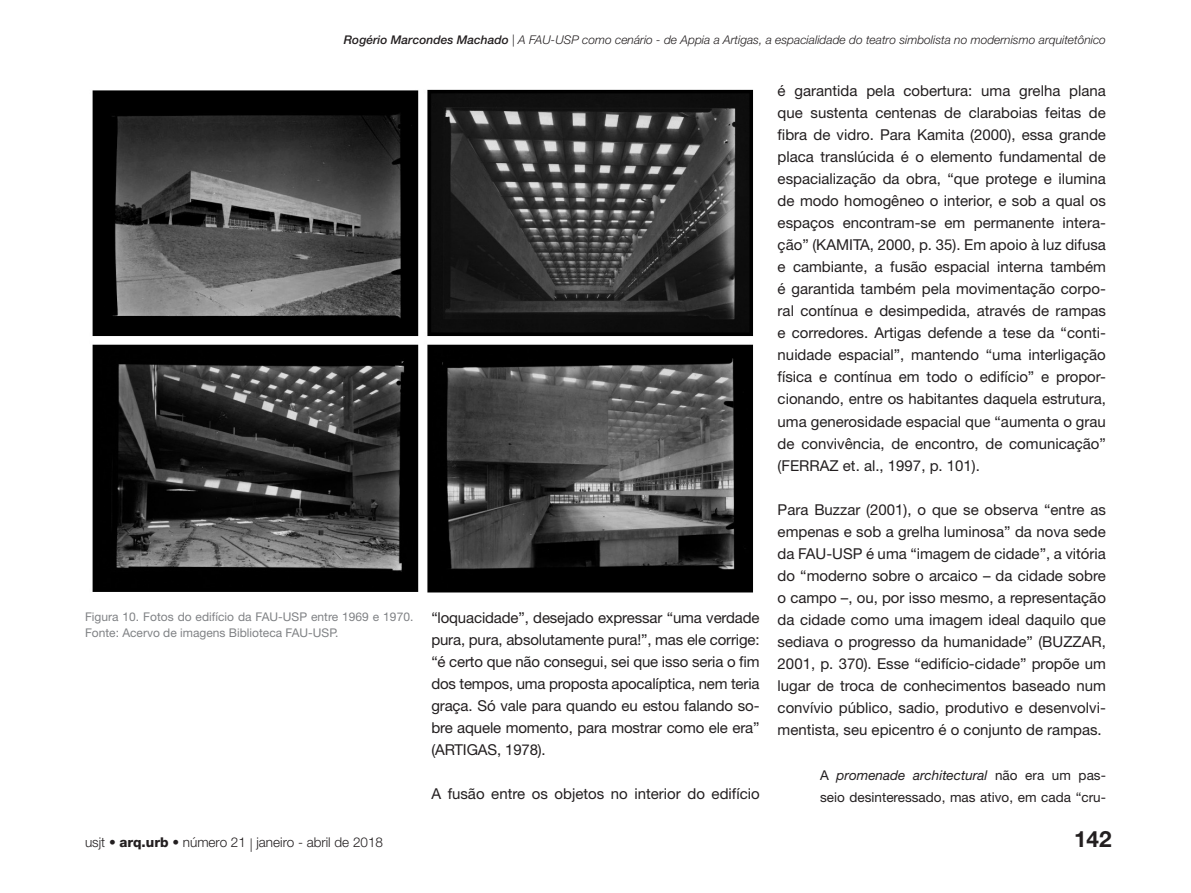
<style>
.page{position:relative;width:1191px;height:893px;background:#fff}
.page>*{position:absolute;margin:0;border:0;box-sizing:border-box;transform-origin:0 0}
.t1{font:700 22.5px "Helvetica Neue LT Std";color:#231f20}
.Texto{font:15px/22px "Helvetica Neue LT Std";color:#231f20;text-align:justify}
.Citação{font:13.5px/22.5px "Helvetica Neue LT Std";color:#231f20}
.t2{font:300 13.5px "Helvetica Neue LT Std";color:#231f20}
.t3{font:italic 300 12px "Helvetica Neue LT Std";color:#231f20}
.Legenda{font:12px/16.5px "Helvetica Neue LT Std";color:#808285}
.s1{font-weight:500}
.s2{font-weight:800}
.s3{font-style:italic}
</style>
<div class="page">
<img style="left:92px;top:89px;width:661px;height:504px">
<p class="t3" style="left:344px;top:33px;width:763px"><span class="s1">Rogério Marcondes Machado</span> | A FAU-USP como cenário - de Appia a Artigas, a espacialidade do teatro simbolista no modernismo arquitetônico</p>
<p class="Legenda" style="left:85px;top:608px;width:330px">Figura 10. Fotos do edifício da FAU-USP entre 1969 e 1970.<br>Fonte: Acervo de imagens Biblioteca FAU-USP.</p>
<p class="t2" style="left:85px;top:834px;width:299px">usjt • <span class="s2">arq.urb</span> • número 21 | janeiro - abril de 2018</p>
<p class="Texto" style="left:431px;top:606px;width:330px">“loquacidade”, desejado expressar “uma verdade pura, pura, absolutamente pura!”, mas ele corrige: “é certo que não consegui, sei que isso seria o fim dos tempos, uma proposta apocalíptica, nem teria graça. Só vale para quando eu estou falando so&shy;bre aquele momento, para mostrar como ele era” (ARTIGAS, 1978).</p>
<p class="Texto" style="left:431px;top:783px;width:330px">A fusão entre os objetos no interior do edifício</p>
<p class="Texto" style="left:777px;top:79px;width:330px">é garantida pela cobertura: uma grelha plana que sustenta centenas de claraboias feitas de fibra de vidro. Para Kamita (2000), essa grande placa translúcida é o elemento fundamental de espacialização da obra, “que protege e ilumina de modo homogêneo o interior, e sob a qual os espaços encontram-se em permanente intera&shy;ção” (KAMITA, 2000, p. 35). Em apoio à luz difusa e cambiante, a fusão espacial interna também é garantida também pela movimentação corpo&shy;ral contínua e desimpedida, através de rampas e corredores. Artigas defende a tese da “conti&shy;nuidade espacial”, mantendo “uma interligação física e contínua em todo o edifício” e propor&shy;cionando, entre os habitantes daquela estrutura, uma generosidade espacial que “aumenta o grau de convivência, de encontro, de comunicação” (FERRAZ et. al., 1997, p. 101).</p>
<p class="Texto" style="left:777px;top:498px;width:330px">Para Buzzar (2001), o que se observa “entre as empenas e sob a grelha luminosa” da nova sede da FAU-USP é uma “imagem de cidade”, a vitória do “moderno sobre o arcaico – da cidade sobre o campo –, ou, por isso mesmo, a representação da cidade como uma imagem ideal daquilo que sediava o progresso da humanidade” (BUZZAR, 2001, p. 370). Esse “edifício-cidade” propõe um lugar de troca de conhecimentos baseado num convívio público, sadio, produtivo e desenvolvi&shy;mentista, seu epicentro é o conjunto de rampas.</p>
<p class="Citação" style="left:820px;top:764px;width:287px">A <span class="s3">promenade architectural</span> não era um pas&shy;seio desinteressado, mas ativo, em cada “cru-</p>
<h1 class="t1" style="left:1074px;top:825px;width:39px">142</h1>
</div>
